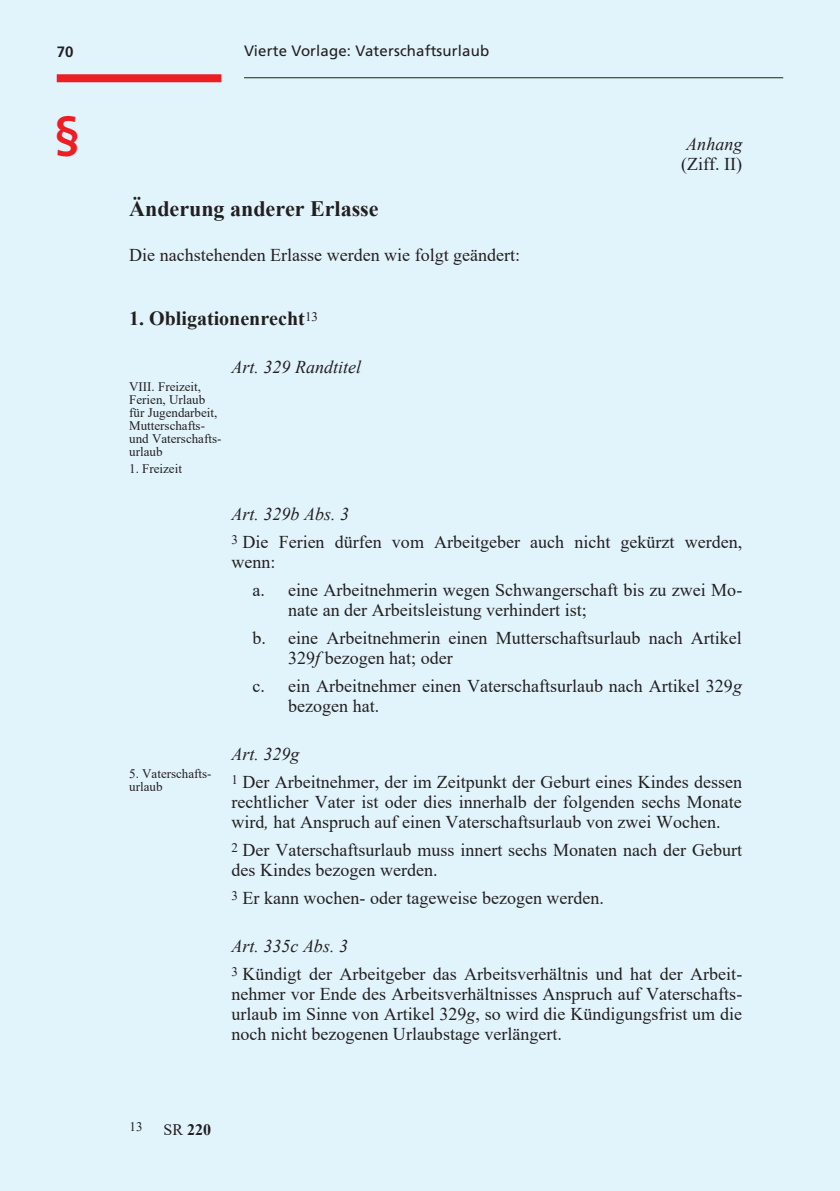
<style>
.page{position:relative;width:840px;height:1191px;background:#fff}
.page>*{position:absolute;margin:0;border:0;box-sizing:border-box;transform-origin:0 0}
.t1{font:700 48px "Frutiger LT Pro";color:#ee1d23}
.t2{font:700 22px "Times New Roman";color:#231f20}
.t3{font:700 20px "Times New Roman";color:#231f20}
.t4{font:18px/20px "Times New Roman";color:#231f20}
.t5{font:italic 18px "Times New Roman";color:#231f20}
.t6{font:700 16px "Times New Roman";color:#231f20}
.t7{font:15px "Frutiger LT Pro";letter-spacing:.01em;color:#231f20}
.t8{font:700 15px "Frutiger LT Pro";color:#231f20}
.t9{font:13px/13px "Times New Roman";color:#231f20}
.s1{font-style:italic}
.s2{font-weight:400}
</style>
<div class="page">
<div style="left:0;top:0;width:839px;height:1191px;background:#e1f4fc"></div>
<hr style="left:244px;top:77px;width:538px;height:1px;background:#231f20">
<div style="left:57px;top:74px;width:164px;height:8px;background:#ee1d23"></div>
<p class="t8" style="left:57px;top:46px;width:18px">70</p>
<h1 class="t1" style="left:54px;top:115px;width:28px">§</h1>
<p class="t7" style="left:244px;top:42px;width:246px">Vierte Vorlage: Vaterschaftsurlaub</p>
<h3 class="t2" style="left:129px;top:193px;width:251px">Änderung anderer Erlasse</h3>
<p class="t4" style="left:129px;top:244px;width:392px">Die nachstehenden Erlasse werden wie folgt geändert:</p>
<h4 class="t3" style="left:129px;top:303px;width:190px">1. Obligationenrecht<sup>13</sup></h4>
<h6 class="t9" style="left:129px;top:380px;width:89px">VIII. Freizeit,<br>Ferien, Urlaub für Jugendarbeit,</h6>
<h6 class="t9" style="left:129px;top:432px;width:94px">und Vaterschafts&shy;urlaub</h6>
<h6 class="t9" style="left:129px;top:462px;width:54px">1. Freizeit</h6>
<h6 class="t9" style="left:129px;top:419px;width:77px">Mutterschafts-</h6>
<h5 class="t5" style="left:231px;top:354px;width:131px">Art. 329 Randtitel</h5>
<h5 class="t5" style="left:231px;top:501px;width:119px">Art. 329b Abs. 3</h5>
<h3 class="t4" style="left:681px;top:134px;width:62px"><span class="s1">Anhang </span>(Ziff. II)</h3>
<p class="t4" style="left:231px;top:531px;width:512px"><sup>3</sup> Die Ferien dürfen vom Arbeitgeber auch nicht gekürzt werden, wenn:</p>
<p class="t4" style="left:252px;top:579px;width:14px">a.</p>
<p class="t4" style="left:288px;top:579px;width:455px">eine Arbeitnehmerin wegen Schwangerschaft bis zu zwei Mo-</p>
<p class="t4" style="left:288px;top:599px;width:300px">nate an der Arbeitsleistung verhindert ist;</p>
<p class="t4" style="left:252px;top:627px;width:15px">b.</p>
<p class="t4" style="left:288px;top:627px;width:455px">eine Arbeitnehmerin einen Mutterschaftsurlaub nach Artikel<br>329<span class="s1">f</span> bezogen hat; oder</p>
<p class="t4" style="left:252px;top:675px;width:14px">c.</p>
<p class="t4" style="left:288px;top:675px;width:455px">ein Arbeitnehmer einen Vaterschaftsurlaub nach Artikel 329<span class="s1">g </span>bezogen hat.</p>
<h5 class="t5" style="left:231px;top:741px;width:69px">Art. 329g</h5>
<p class="t4" style="left:231px;top:771px;width:512px;text-align:justify;text-indent:-24px"><sup>-</sup> <sup>1</sup> Der Arbeitnehmer, der im Zeitpunkt der Geburt eines Kindes dessen rechtlicher Vater ist oder dies innerhalb der folgenden sechs Monate wird<span class="s1">,</span> hat Anspruch auf einen Vaterschaftsurlaub von zwei Wochen.</p>
<p class="t4" style="left:231px;top:839px;width:512px"><sup>2</sup> Der Vaterschaftsurlaub muss innert sechs Monaten nach der Geburt des Kindes bezogen werden.</p>
<p class="t4" style="left:231px;top:887px;width:374px"><sup>3</sup> Er kann wochen- oder tageweise bezogen werden.</p>
<h5 class="t5" style="left:231px;top:933px;width:118px">Art. 335c Abs. 3</h5>
<h6 class="t9" style="left:129px;top:767px;width:79px">5. Vaterschafts urlaub</h6>
<p class="t4" style="left:231px;top:963px;width:512px"><sup>3</sup> Kündigt der Arbeitgeber das Arbeitsverhältnis und hat der Arbeit&shy;nehmer vor Ende des Arbeitsverhältnisses Anspruch auf Vaterschafts-</p>
<p class="t4" style="left:231px;top:1003px;width:512px">urlaub im Sinne von Artikel 329<span class="s1">g</span>, so wird die Kündigungsfrist um die noch nicht bezogenen Urlaubstage verlängert.</p>
<p class="t9" style="left:129px;top:1119px;width:15px">13</p>
<p class="t6" style="left:163px;top:1117px;width:49px"><span class="s2">SR</span> 220</p>
</div>
